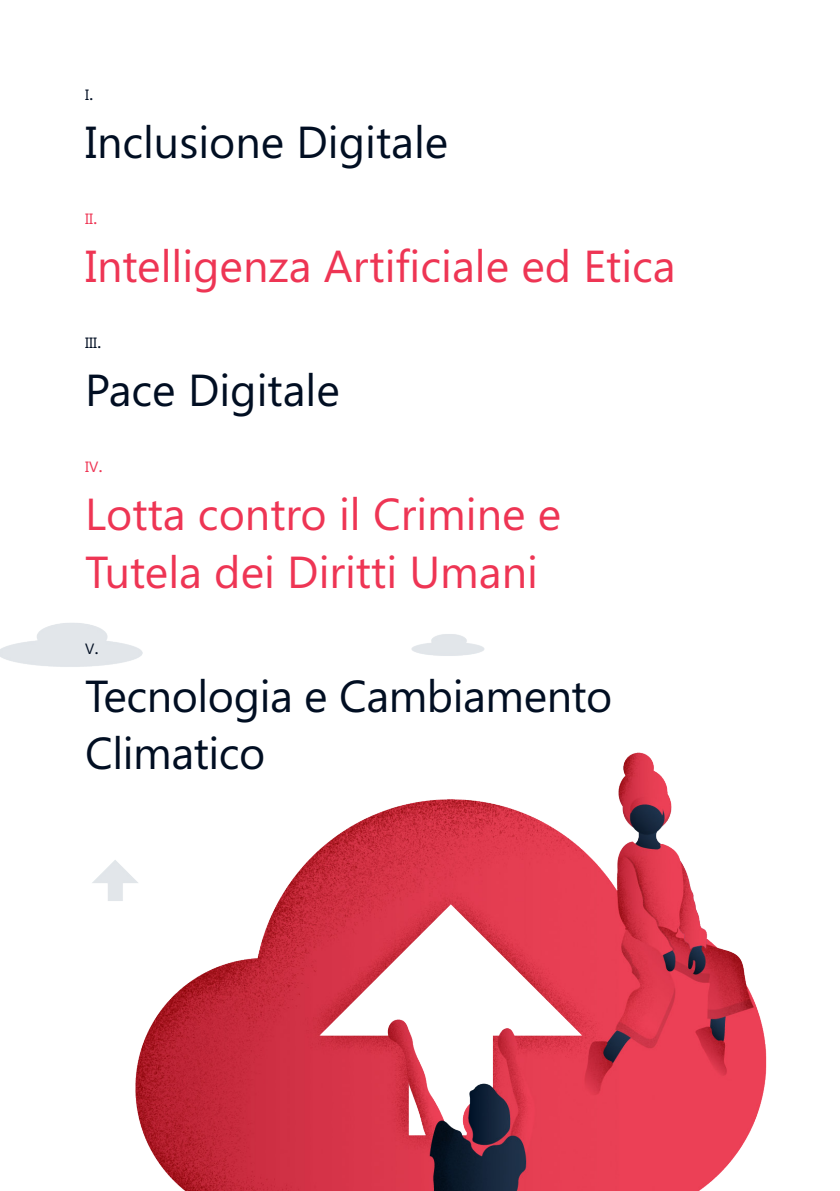
<style>
.page{position:relative;width:840px;height:1191px;background:#fff}
.page>*{position:absolute;margin:0;border:0;box-sizing:border-box;transform-origin:0 0}
.t1{font:44.8px "Segoe UI";color:#ee3554}
.t2{font:44.8px "Segoe UI";letter-spacing:-.01em;color:#010e22}
.t3{font:15px "Segoe UI";color:#010e22}
.t4{font:15px "Segoe UI";color:#ee3554}
.s1{font-size:20.2px}
</style>
<div class="page">
<img style="left:0;top:623px;width:767px;height:568px">
<p class="t3" style="left:85px;top:85px;width:10px">I<span class="s1">.</span></p>
<p class="t2" style="left:85px;top:111px;width:364px">Inclusione Digitale</p>
<p class="t4" style="left:85px;top:208px;width:14px">II<span class="s1">.</span></p>
<p class="t1" style="left:85px;top:235px;width:592px">Intelligenza Artificiale ed Etica</p>
<p class="t3" style="left:85px;top:332px;width:18px">III<span class="s1">.</span></p>
<p class="t2" style="left:85px;top:359px;width:256px">Pace Digitale</p>
<p class="t4" style="left:85px;top:456px;width:19px">IV<span class="s1">.</span></p>
<p class="t1" style="left:85px;top:483px;width:477px">Lotta contro il Crimine e</p>
<p class="t1" style="left:85px;top:541px;width:454px">Tutela dei Diritti Umani</p>
<p class="t3" style="left:85px;top:638px;width:15px">V<span class="s1">.</span></p>
<p class="t2" style="left:85px;top:664px;width:528px">Tecnologia e Cambiamento</p>
<p class="t2" style="left:85px;top:722px;width:182px">Climatico</p>
</div>
